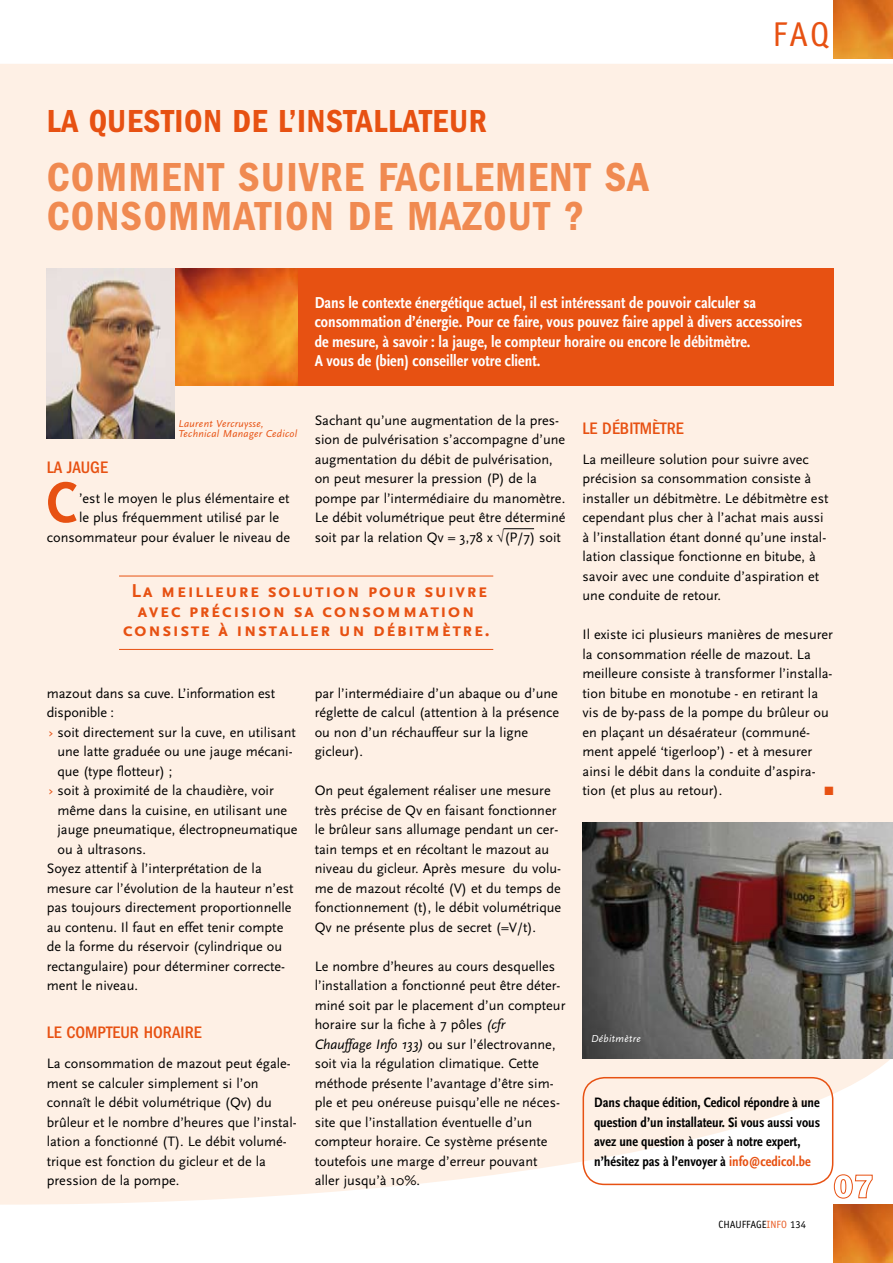
<style>
.page{position:relative;width:893px;height:1263px;background:#fff}
.page>*{position:absolute;margin:0;border:0;box-sizing:border-box;transform-origin:0 0}
.t1{font:60px "Scala Sans Bold Con";color:#e75112}
.t2{font:42px/39px "ITC Franklin Gothic Std Dm Cd";letter-spacing:.03em;color:#f08a51}
.t3{font:34.5px "Officina Sans Std";color:#e75112}
.t4{font:33px "ITC Franklin Gothic Std Dm Cd";letter-spacing:.02em;color:#e75112}
.t5{font:700 19.5px/19.5px "Scala Sans Caps";letter-spacing:.07em;color:#e75112;text-align:center}
.t6{font:500 condensed 17.25px "ITC Franklin Gothic Std";color:#e75112}
.t7{font:16.5px/19.5px "Scala Sans Bold Con";color:#fff}
.t8{font:14.25px/19.5px "Scala Sans";color:#000}
.t9{font:14.25px/19.5px "Scala Sans Bold Con";color:#000}
.t10{font:12px "Zapf Dingbats Std";color:#e75112}
.t11{font:italic 10.5px/10.5px "Scala Sans";letter-spacing:.03em;color:#e75112}
.t12{font:10.5px "Officina Sans Std";color:#000}
.t13{font:italic 10.5px "Scala Sans";letter-spacing:.03em;color:#fff}
.s1{color:#e75112}
.s2{font-style:italic}
.s3{color:#e95e27}
</style>
<div class="page">
<img style="left:833px;top:1205px;width:60px;height:58px">
<img style="left:833px;top:0;width:60px;height:58px">
<div style="left:0;top:64px;width:893px;height:1141px;background:#fef0e5"></div>
<div style="left:298px;top:269px;width:535px;height:117px;background:#e75112"></div>
<img style="left:174px;top:269px;width:124px;height:117px">
<div style="left:583px;top:1077px;width:250px;height:108px;border:2px solid #e75112;border-radius:21px"></div>
<img style="left:47px;top:269px;width:127px;height:170px">
<img style="left:583px;top:822px;width:310px;height:237px">
<hr style="left:119px;top:576px;width:374px;height:1px;background:#e75112">
<hr style="left:119px;top:649px;width:374px;height:1px;background:#e75112">
<hr style="left:503px;top:528px;width:31px;height:1px;background:#000">
<h3 class="t4" style="left:47px;top:102px;width:441px">LA QUESTION DE L’INSTALLATEUR</h3>
<h2 class="t2" style="left:47px;top:157px;width:604px">COMMENT SUIVRE FACILEMENT SA<br>CONSOMMATION DE MAZOUT ?</h2>
<h3 class="t3" style="left:772px;top:14px;width:58px">FAQ</h3>
<p class="t7" style="left:315px;top:293px;width:489px">Dans le contexte énergétique actuel, il est intéressant de pouvoir calculer sa consommation d’énergie. Pour ce faire, vous pouvez faire appel à divers accessoires de mesure, à savoir : la jauge, le compteur horaire ou encore le débitmètre.<br>A vous de (bien) conseiller votre client.</p>
<p class="t11" style="left:179px;top:418px;width:120px">Laurent Vercruysse,<br>Technical Manager Cedicol</p>
<p class="t6" style="left:47px;top:457px;width:63px">LA JAUGE</p>
<h1 class="t1" style="left:47px;top:470px;width:32px">C</h1>
<p class="t8" style="left:79px;top:488px;width:212px">’est le moyen le plus élémentaire et</p>
<p class="t8" style="left:79px;top:508px;width:202px">le plus fréquemment utilisé par le</p>
<p class="t8" style="left:47px;top:527px;width:245px">consommateur pour évaluer le niveau de</p>
<p class="t8" style="left:315px;top:410px;width:252px">Sachant qu’une augmentation de la pres&shy;sion de pulvérisation s’accompagne d’une augmentation du débit de pulvérisation, on peut mesurer la pression (P) de la pompe par l’intermédiaire du manomètre.<br>Le débit volumétrique peut être déterminé soit par la relation Qv = 3,78 x √(P/7) soit</p>
<h3 class="t5" style="left:123px;top:582px;width:368px">La meilleure solution pour suivre avec précision sa consommation consiste à installer un débitmètre.</h3>
<p class="t8" style="left:47px;top:683px;width:230px">mazout dans sa cuve. L’information est</p>
<p class="t8" style="left:47px;top:703px;width:69px">disponible :</p>
<p class="t8" style="left:49px;top:722px;width:249px"><span class="s1">›</span> soit directement sur la cuve, en utilisant</p>
<p class="t8" style="left:57px;top:742px;width:237px">une latte graduée ou une jauge mécani-</p>
<p class="t8" style="left:57px;top:761px;width:117px">que (type flotteur) ;</p>
<p class="t8" style="left:49px;top:781px;width:227px"><span class="s1">›</span> soit à proximité de la chaudière, voir</p>
<p class="t8" style="left:57px;top:800px;width:231px">même dans la cuisine, en utilisant une</p>
<p class="t8" style="left:57px;top:820px;width:242px">jauge pneumatique, électropneumatique</p>
<p class="t8" style="left:57px;top:839px;width:90px">ou à ultrasons.</p>
<p class="t8" style="left:47px;top:859px;width:216px">Soyez attentif à l’interprétation de la</p>
<p class="t8" style="left:47px;top:878px;width:248px">mesure car l’évolution de la hauteur n’est</p>
<p class="t8" style="left:47px;top:898px;width:246px">pas toujours directement proportionnelle</p>
<p class="t8" style="left:47px;top:917px;width:238px">au contenu. Il faut en effet tenir compte</p>
<p class="t8" style="left:47px;top:937px;width:237px">de la forme du réservoir (cylindrique ou</p>
<p class="t8" style="left:47px;top:956px;width:240px">rectangulaire) pour déterminer correcte-</p>
<p class="t8" style="left:47px;top:976px;width:93px">ment le niveau.</p>
<p class="t6" style="left:47px;top:1023px;width:156px">LE COMPTEUR HORAIRE</p>
<p class="t8" style="left:47px;top:1054px;width:251px">La consommation de mazout peut égale&shy;ment se calculer simplement si l’on connaît le débit volumétrique (Qv) du brûleur et le nombre d’heures que l’instal&shy;lation a fonctionné (T). Le débit volumé&shy;trique est fonction du gicleur et de la pression de la pompe.</p>
<p class="t8" style="left:315px;top:683px;width:246px">par l’intermédiaire d’un abaque ou d’une réglette de calcul (attention à la présence ou non d’un réchauffeur sur la ligne gicleur).</p>
<p class="t8" style="left:315px;top:781px;width:248px">On peut également réaliser une mesure très précise de Qv en faisant fonctionner le brûleur sans allumage pendant un cer&shy;tain temps et en récoltant le mazout au niveau du gicleur. Après mesure du volu&shy;me de mazout récolté (V) et du temps de fonctionnement (t), le débit volumétrique Qv ne présente plus de secret (=V/t).</p>
<p class="t8" style="left:315px;top:956px;width:252px">Le nombre d’heures au cours desquelles l’installation a fonctionné peut être déter&shy;miné soit par le placement d’un compteur horaire sur la fiche à 7 pôles <span class="s2">(cfr Chauffage Info 133)</span> ou sur l’électrovanne, soit via la régulation climatique. Cette méthode présente l’avantage d’être sim&shy;ple et peu onéreuse puisqu’elle ne néces&shy;site que l’installation éventuelle d’un compteur horaire. Ce système présente toutefois une marge d’erreur pouvant aller jusqu’à 10%.</p>
<p class="t6" style="left:583px;top:418px;width:103px">LE DÉBITMÈTRE</p>
<p class="t8" style="left:583px;top:449px;width:247px">La meilleure solution pour suivre avec précision sa consommation consiste à installer un débitmètre. Le débitmètre est cependant plus cher à l’achat mais aussi à l’installation étant donné qu’une instal&shy;lation classique fonctionne en bitube, à savoir avec une conduite d’aspiration et une conduite de retour.</p>
<p class="t8" style="left:583px;top:625px;width:252px">Il existe ici plusieurs manières de mesurer la consommation réelle de mazout. La meilleure consiste à transformer l’installa&shy;tion bitube en monotube - en retirant la vis de by-pass de la pompe du brûleur ou en plaçant un désaérateur (communé&shy;ment appelé ‘tigerloop’) - et à mesurer ainsi le débit dans la conduite d’aspira&shy;tion (et plus au retour).</p>
<p class="t10" style="left:824px;top:785px;width:11px">■</p>
<p class="t13" style="left:591px;top:1033px;width:51px">Débitmètre</p>
<p class="t9" style="left:594px;top:1093px;width:227px">Dans chaque édition, Cedicol répondre à une question d’un installateur. Si vous aussi vous avez une question à poser à notre expert, n’hésitez pas à l’envoyer à <span class="s1">info@cedicol.be</span></p>
<p class="t12" style="left:719px;top:1218px;width:89px">CHAU FFAGE<span class="s3">INFO</span> 134</p>
</div>
